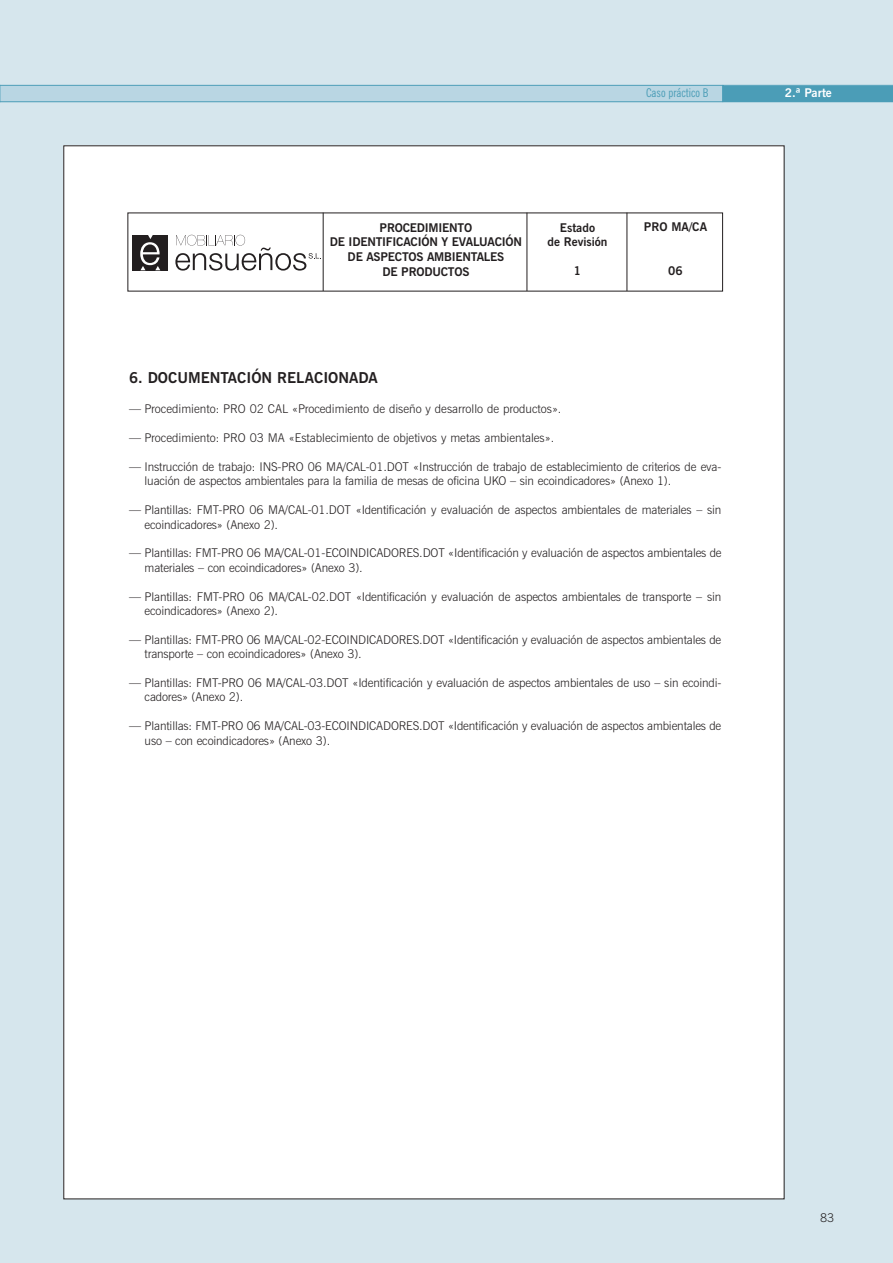
<style>
.page{position:relative;width:893px;height:1263px;background:#d6e6ed}
.page>*{position:absolute;margin:0;border:0;box-sizing:border-box;transform-origin:0 0}
.t1{font:700 15px "News Gothic BT";color:#231f20}
.t2{font:300 12px/14.4px "News Gothic BT";letter-spacing:-.01em;color:#231f20}
.t3{font:700 12px/14.7px "News Gothic BT";letter-spacing:-.02em;color:#231f20;text-align:center}
.t4{font:700 12px/14.4px "News Gothic BT";color:#231f20;text-align:center}
.t5{font:condensed 12px "News Gothic BT";color:#4b9db7}
.t6{font:700 12px "News Gothic BT";color:#fff}
</style>
<div class="page">
<div style="left:64px;top:146px;width:720px;height:1053px;background:#fff"></div>
<hr style="left:323px;top:213px;width:1px;height:78px;background:#231f20">
<hr style="left:627px;top:213px;width:1px;height:78px;background:#231f20">
<hr style="left:527px;top:213px;width:1px;height:78px;background:#231f20">
<svg style="left:175px;top:235px;width:146px;height:36px"></svg>
<div style="left:133px;top:235px;width:35px;height:35px;background:#231f20"></div>
<svg style="left:140px;top:235px;width:20px;height:35px"></svg>
<svg style="left:0;top:85px;width:893px;height:17px;background:#9bc6d7"></svg>
<p class="t5" style="left:646px;top:89px;width:64px">Caso práctico B</p>
<p class="t6" style="left:785px;top:89px;width:48px">2.ª Parte</p>
<p class="t3" style="left:330px;top:221px;width:194px">PROCEDIMIENTO<br>DE IDENTIFICACIÓN Y EVALUACIÓN<br>DE ASPECTOS AMBIENTALES<br>DE PRODUCTOS</p>
<p class="t4" style="left:547px;top:222px;width:62px">Estado<br>de Revisión</p>
<p class="t3" style="left:574px;top:265px;width:9px">1</p>
<p class="t3" style="left:644px;top:221px;width:65px">PRO MA/CA</p>
<p class="t3" style="left:668px;top:264px;width:16px">06</p>
<p class="t1" style="left:129px;top:372px;width:250px">6. DOCUMENTACIÓN RELACIONADA</p>
<p class="t2" style="left:129px;top:403px;width:434px">— Procedimiento: PRO 02 CAL «Procedimiento de diseño y desarrollo de productos».</p>
<p class="t2" style="left:129px;top:432px;width:427px">— Procedimiento: PRO 03 MA «Establecimiento de objetivos y metas ambientales».</p>
<p class="t2" style="left:145px;top:461px;width:578px;text-indent:-16px">— Instrucción de trabajo: INS-PRO 06 MA/CAL-01.DOT «Instrucción de trabajo de establecimiento de criterios de eva&shy;luación de aspectos ambientales para la familia de mesas de oficina UKO – sin ecoindicadores» (Anexo 1).</p>
<p class="t2" style="left:145px;top:504px;width:578px;text-indent:-16px">— Plantillas: FMT-PRO 06 MA/CAL-01.DOT «Identificación y evaluación de aspectos ambientales de materiales – sin ecoindicadores» (Anexo 2).</p>
<p class="t2" style="left:145px;top:547px;width:579px;text-indent:-16px">— Plantillas: FMT-PRO 06 MA/CAL-01-ECOINDICADORES.DOT «Identificación y evaluación de aspectos ambientales de materiales – con ecoindicadores» (Anexo 3).</p>
<p class="t2" style="left:145px;top:590px;width:578px;text-indent:-16px">— Plantillas: FMT-PRO 06 MA/CAL-02.DOT «Identificación y evaluación de aspectos ambientales de transporte – sin ecoindicadores» (Anexo 2).</p>
<p class="t2" style="left:145px;top:633px;width:578px;text-indent:-16px">— Plantillas: FMT-PRO 06 MA/CAL-02-ECOINDICADORES.DOT «Identificación y evaluación de aspectos ambientales de transporte – con ecoindicadores» (Anexo 3).</p>
<p class="t2" style="left:145px;top:677px;width:578px;text-indent:-16px">— Plantillas: FMT-PRO 06 MA/CAL-03.DOT «Identificación y evaluación de aspectos ambientales de uso – sin ecoindi&shy;cadores» (Anexo 2).</p>
<p class="t2" style="left:145px;top:720px;width:578px;text-indent:-16px">— Plantillas: FMT-PRO 06 MA/CAL-03-ECOINDICADORES.DOT «Identificación y evaluación de aspectos ambientales de uso – con ecoindicadores» (Anexo 3).</p>
<p class="t2" style="left:820px;top:1212px;width:16px">83</p>
</div>
